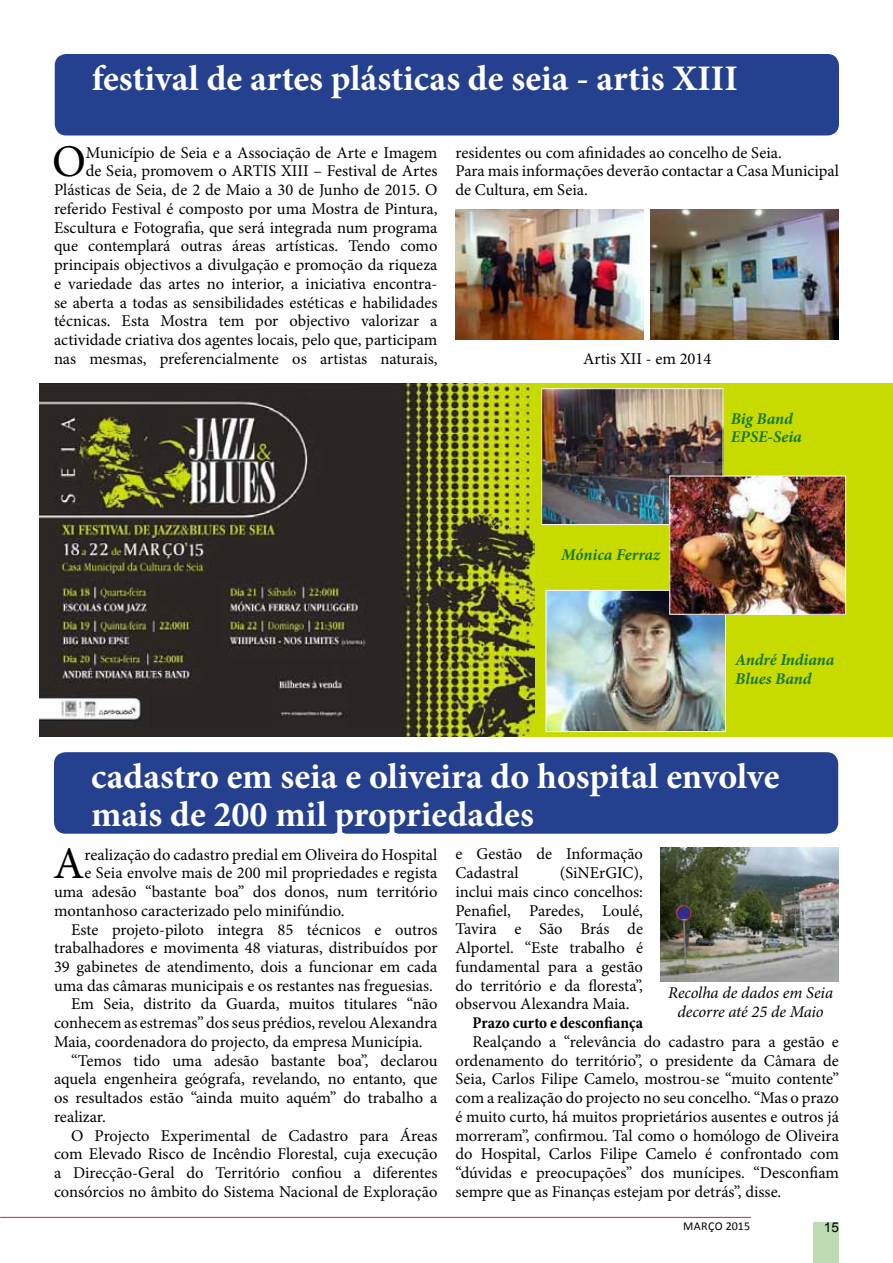
<style>
.page{position:relative;width:893px;height:1263px;background:#fff}
.page>*{position:absolute;margin:0;border:0;box-sizing:border-box;transform-origin:0 0}
.t1{font:45.3px "Minion Pro";color:#000}
.t2{font:700 36px/37.5px "Minion Pro";color:#fff}
.t3{font:16.5px/18.8px "Minion Pro";color:#000}
.t4{font:italic 700 16.5px/18.8px "Minion Pro";letter-spacing:-.005em;color:#17782f}
.t5{font:italic 16.5px/18.8px "Minion Pro";letter-spacing:-.005em;color:#000;text-align:center}
.t6{font:700 condensed 16.5px "Minion Pro";color:#000}
.t7{font:13.5px "Arial";color:#000}
.t8{font:12px "Calibri";letter-spacing:.03em;color:#000}
</style>
<div class="page">
<div style="left:813px;top:1222px;width:26px;height:41px;background:#bddab3"></div>
<hr style="left:0;top:1217px;width:751px;height:1px;background:#d2232a">
<div style="left:412px;top:383px;width:481px;height:354px;background:#c7db00"></div>
<div style="left:55px;top:54px;width:784px;height:81px;background:#25408f;border-radius:12px"></div>
<img style="left:651px;top:209px;width:188px;height:130px">
<img style="left:455px;top:209px;width:189px;height:130px">
<img style="left:40px;top:384px;width:495px;height:353px">
<img style="left:543px;top:390px;width:178px;height:133px">
<div style="left:541px;top:388px;width:182px;height:137px;border:1px solid #fff"></div>
<img style="left:548px;top:592px;width:176px;height:138px">
<div style="left:546px;top:590px;width:180px;height:142px;border:1px solid #fff"></div>
<img style="left:671px;top:478px;width:173px;height:135px">
<div style="left:669px;top:476px;width:177px;height:139px;border:1px solid #fff"></div>
<div style="left:54px;top:752px;width:784px;height:82px;background:#25408f;border-radius:12px"></div>
<img style="left:660px;top:847px;width:179px;height:135px">
<h2 class="t2" style="left:92px;top:59px;width:648px">festival de artes plásticas de seia - artis XIII</h2>
<p class="t3" style="left:54px;top:143px;width:385px;text-align:right">Município de Seia e a Associação de Arte e Imagem<br>de Seia, promovem o ARTIS XIII – Festival de Artes Plásticas de Seia, de 2 de Maio a 30 de Junho de 2015. O referido Festival é composto por uma Mostra de Pintura, Escultura e Fotografia, que será integrada num programa que contemplará outras áreas artísticas. Tendo como principais objectivos a divulgação e promoção da riqueza e variedade das artes no interior, a iniciativa encontra&shy;se aberta a todas as sensibilidades estéticas e habilidades técnicas. Esta Mostra tem por objectivo valorizar a actividade criativa dos agentes locais, pelo que, participam nas mesmas, preferencialmente os artistas naturais,</p>
<p class="t3" style="left:455px;top:143px;width:385px">residentes ou com afinidades ao concelho de Seia.<br>Para mais informações deverão contactar a Casa Municipal de Cultura, em Seia.</p>
<h1 class="t1" style="left:52px;top:132px;width:35px">O</h1>
<p class="t3" style="left:583px;top:349px;width:130px">Artis XII - em 2014</p>
<p class="t4" style="left:561px;top:545px;width:100px">Mónica Ferraz</p>
<p class="t4" style="left:731px;top:409px;width:73px">Big Band<br>EPSE-Seia</p>
<p class="t4" style="left:735px;top:650px;width:101px">André Indiana<br>Blues Band</p>
<h2 class="t2" style="left:91px;top:757px;width:690px">cadastro em seia e oliveira do hospital envolve mais de 200 mil propriedades</h2>
<h1 class="t1" style="left:53px;top:833px;width:33px">A</h1>
<p class="t3" style="left:84px;top:845px;width:355px">realização do cadastro predial em Oliveira do Hospital</p>
<p class="t3" style="left:84px;top:864px;width:355px">e Seia envolve mais de 200 mil propriedades e regista</p>
<p class="t3" style="left:54px;top:882px;width:385px">uma adesão “bastante boa” dos donos, num território</p>
<p class="t3" style="left:54px;top:901px;width:292px">montanhoso caracterizado pelo minifúndio.</p>
<p class="t3" style="left:71px;top:920px;width:368px">Este projeto-piloto integra 85 técnicos e outros</p>
<p class="t3" style="left:54px;top:939px;width:385px">trabalhadores e movimenta 48 viaturas, distribuídos por</p>
<p class="t3" style="left:54px;top:957px;width:385px">39 gabinetes de atendimento, dois a funcionar em cada</p>
<p class="t3" style="left:54px;top:976px;width:380px">uma das câmaras municipais e os restantes nas freguesias.</p>
<p class="t3" style="left:71px;top:995px;width:368px">Em Seia, distrito da Guarda, muitos titulares “não</p>
<p class="t3" style="left:54px;top:1014px;width:385px">conhecem as estremas” dos seus prédios, revelou Alexandra</p>
<p class="t3" style="left:54px;top:1032px;width:370px">Maia, coordenadora do projecto, da empresa Municípia.</p>
<p class="t3" style="left:71px;top:1051px;width:368px">“Temos tido uma adesão bastante boa”, declarou</p>
<p class="t3" style="left:54px;top:1070px;width:385px">aquela engenheira geógrafa, revelando, no entanto, que</p>
<p class="t3" style="left:54px;top:1089px;width:385px">os resultados estão “ainda muito aquém” do trabalho a</p>
<p class="t3" style="left:54px;top:1107px;width:53px">realizar.</p>
<p class="t3" style="left:71px;top:1126px;width:368px">O Projecto Experimental de Cadastro para Áreas</p>
<p class="t3" style="left:54px;top:1145px;width:385px">com Elevado Risco de Incêndio Florestal, cuja execução</p>
<p class="t3" style="left:54px;top:1163px;width:385px">a Direcção-Geral do Território confiou a diferentes</p>
<p class="t3" style="left:54px;top:1182px;width:385px">consórcios no âmbito do Sistema Nacional de Exploração</p>
<p class="t3" style="left:455px;top:845px;width:189px">e Gestão de Informação<br>Cadastral</p>
<p class="t3" style="left:455px;top:863px;width:189px;text-align:justify;text-indent:104px">(SiNErGIC), inclui mais cinco concelhos:<br>Penafiel, Paredes, Loulé, Tavira e São Brás de Alportel. “Este trabalho é fundamental para a gestão do território e da floresta”, observou Alexandra Maia.</p>
<p class="t6" style="left:472px;top:1011px;width:172px">Prazo curto e desconfiança</p>
<p class="t3" style="left:455px;top:1032px;width:385px;text-align:justify;text-indent:17px">Realçando a “relevância do cadastro para a gestão e ordenamento do território”, o presidente da Câmara de Seia, Carlos Filipe Camelo, mostrou-se “muito contente” com a realização do projecto no seu concelho. “Mas o prazo é muito curto, há muitos proprietários ausentes e outros já morreram”, confirmou. Tal como o homólogo de Oliveira do Hospital, Carlos Filipe Camelo é confrontado com “dúvidas e preocupações” dos munícipes. “Desconfiam sempre que as Finanças estejam por detrás”, disse.</p>
<p class="t5" style="left:668px;top:983px;width:166px">Recolha de dados em Seia decorre até 25 de Maio</p>
<p class="t8" style="left:683px;top:1218px;width:69px">MARÇO 2015</p>
<p class="t7" style="left:824px;top:1218px;width:17px">15</p>
</div>
